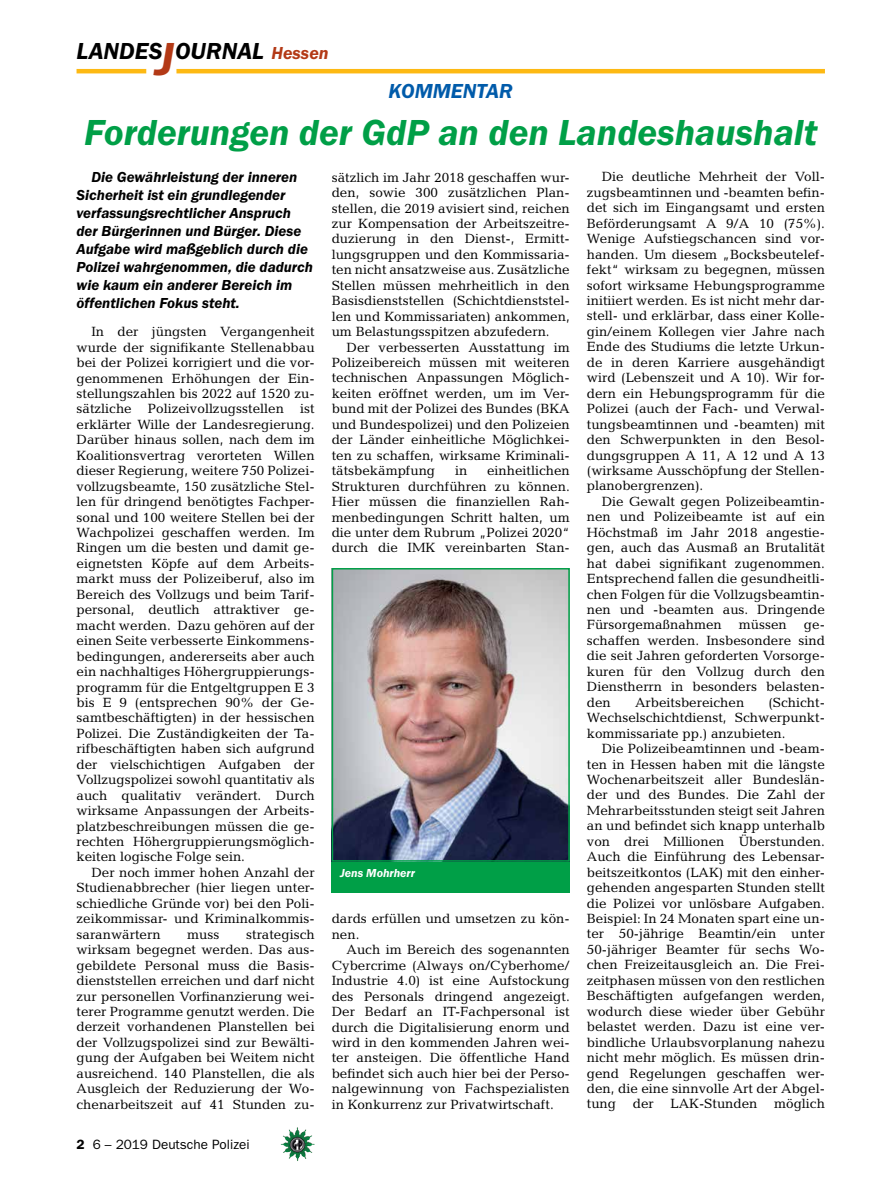
<style>
.page{position:relative;width:893px;height:1191px;background:#fff}
.page>*{position:absolute;margin:0;border:0;box-sizing:border-box;transform-origin:0 0}
.t1{font:italic 600 37.5px "Franklin Gothic Itc T";color:#009f47}
.t2{font:italic 600 24px "Franklin Gothic Itc T";color:#000}
.t3{font:italic 600 21px "Franklin Gothic Itc T";color:#005baa}
.t4{font:italic 600 15px/18px "Franklin Gothic Itc T";color:#000}
.t5{font:13.5px/15.5px "Candida";color:#000;text-align:justify}
.t6{font:13.5px "Franklin Gothic";color:#000}
.t7{font:italic 600 12px "Franklin Gothic Itc T";color:#fff}
.s1{font-size:48px;color:#b33916}
.s2{font-size:18px;color:#b33916}
.s3{font-weight:600}
</style>
<div class="page">
<hr style="left:77px;top:69px;width:69px;height:4px;background:#fdb913">
<hr style="left:176px;top:69px;width:649px;height:4px;background:#fdb913">
<img style="left:281px;top:1128px;width:16px;height:24px">
<img style="left:335px;top:571px;width:232px;height:287px">
<div style="left:332px;top:568px;width:238px;height:293px;border:2px solid #009f47"></div>
<div style="left:332px;top:861px;width:238px;height:31px;background:#009f47"></div>
<h2 class="t2" style="left:77px;top:37px;width:254px">LANDES<span class="s1">J</span>OURNAL <span class="s2">Hessen</span></h2>
<h3 class="t3" style="left:389px;top:79px;width:113px">kommentar</h3>
<h1 class="t1" style="left:84px;top:110px;width:735px">Forderungen der GdP an den Landeshaushalt</h1>
<p class="t5" style="left:332px;top:169px;width:240px">sätzlich im Jahr 2018 geschaffen wur&shy;den, sowie 300 zusätzlichen Plan&shy;stellen, die 2019 avisiert sind, reichen zur Kompensation der Arbeitszeitre&shy;duzierung in den Dienst-, Ermitt&shy;lungsgruppen und den Kommissaria&shy;ten nicht ansatzweise aus. Zusätzliche Stellen müssen mehrheitlich in den Basisdienststellen (Schichtdienststel&shy;len und Kommissariaten) ankommen, um Belastungsspitzen abzufedern.</p>
<p class="t5" style="left:332px;top:339px;width:240px;text-indent:15px">Der verbesserten Ausstattung im Polizeibereich müssen mit weiteren technischen Anpassungen Möglich&shy;keiten eröffnet werden, um im Ver&shy;bund mit der Polizei des Bundes (BKA und Bundespolizei) und den Polizeien der Länder einheitliche Möglichkei&shy;ten zu schaffen, wirksame Kriminali&shy;tätsbekämpfung</p>
<p class="t4" style="left:77px;top:168px;width:238px;text-indent:15px">Die Gewährleistung der inneren<br>Sicherheit ist ein grundlegender verfassungsrechtlicher Anspruch der Bürgerinnen und Bürger. Diese<br>Aufgabe wird maßgeblich durch die<br>Polizei wahrgenommen, die dadurch wie kaum ein anderer Bereich im öffentlichen Fokus steht.</p>
<p class="t5" style="left:77px;top:324px;width:240px;text-indent:15px">In der jüngsten Vergangenheit wurde der signifikante Stellenabbau bei der Polizei korrigiert und die vor&shy;genommenen Erhöhungen der Ein&shy;stellungszahlen bis 2022 auf 1520 zu&shy;sätzliche Polizeivollzugsstellen ist erklärter Wille der Landesregierung.<br>Darüber hinaus sollen, nach dem im Koalitionsvertrag verorteten Willen dieser Regierung, weitere 750 Polizei&shy;vollzugsbeamte, 150 zusätzliche Stel&shy;len für dringend benötigtes Fachper&shy;sonal und 100 weitere Stellen bei der Wachpolizei geschaffen werden. Im Ringen um die besten und damit ge&shy;eignetsten Köpfe auf dem Arbeits&shy;markt muss der Polizeiberuf, also im Bereich des Vollzugs und beim Tarif&shy;personal, deutlich attraktiver ge&shy;macht werden. Dazu gehören auf der einen Seite verbesserte Einkommens&shy;bedingungen, andererseits aber auch ein nachhaltiges Höhergruppierungs&shy;programm für die Entgeltgruppen E 3 bis E 9 (entsprechen 90% der Ge&shy;samtbeschäftigten) in der hessischen Polizei. Die Zuständigkeiten der Ta&shy;rifbeschäftigten haben sich aufgrund der vielschichtigen Aufgaben der Vollzugspolizei sowohl quantitativ als auch qualitativ verändert. Durch wirksame Anpassungen der Arbeits&shy;platzbeschreibungen müssen die ge&shy;rechten Höhergruppierungsmöglich&shy;keiten logische Folge sein.</p>
<p class="t5" style="left:77px;top:864px;width:240px;text-indent:15px">Der noch immer hohen Anzahl der Studienabbrecher (hier liegen unter&shy;schiedliche Gründe vor) bei den Poli&shy;zeikommissar- und Kriminalkommis&shy;saranwärtern</p>
<p class="t5" style="left:587px;top:169px;width:240px;text-indent:15px">Die deutliche Mehrheit der Voll&shy;zugsbeamtinnen und -beamten befin&shy;det sich im Eingangsamt und ersten Beförderungsamt A 9/A 10 (75%).<br>Wenige Aufstiegschancen sind vor&shy;handen. Um diesem „Bocksbeutelef&shy;fekt“ wirksam zu begegnen, müssen sofort wirksame Hebungsprogramme initiiert werden. Es ist nicht mehr dar&shy;stell- und erklärbar, dass einer Kolle&shy;gin/einem Kollegen vier Jahre nach Ende des Studiums die letzte Urkun&shy;de in deren Karriere ausgehändigt wird (Lebenszeit und A 10). Wir for&shy;dern ein Hebungsprogramm für die Polizei (auch der Fach- und Verwal&shy;tungsbeamtinnen und -beamten) mit den Schwerpunkten in den Besol&shy;dungsgruppen A 11, A 12 und A 13 (wirksame Ausschöpfung der Stellen&shy;planobergrenzen).</p>
<p class="t5" style="left:587px;top:493px;width:240px;text-indent:15px">Die Gewalt gegen Polizeibeamtin&shy;nen und Polizeibeamte ist auf ein Höchstmaß im Jahr 2018 angestie&shy;gen, auch das Ausmaß an Brutalität hat dabei signifikant zugenommen.<br>Entsprechend fallen die gesundheitli&shy;chen Folgen für die Vollzugsbeamtin&shy;nen und -beamten aus. Dringende Fürsorgemaßnahmen</p>
<p class="t5" style="left:332px;top:463px;width:240px;text-indent:155px">einheitlichen Strukturen durchführen zu können.<br>Hier müssen die finanziellen Rah&shy;menbedingungen Schritt halten, um die unter dem Rubrum „Polizei 2020“ durch die IMK vereinbarten Stan-</p>
<p class="t5" style="left:455px;top:463px;width:14px">in</p>
<p class="t5" style="left:739px;top:617px;width:49px">müssen</p>
<p class="t5" style="left:587px;top:617px;width:240px;text-indent:217px">ge&shy;schaffen werden. Insbesondere sind die seit Jahren geforderten Vorsorge&shy;kuren für den Vollzug durch den Dienstherrn in besonders belasten&shy;den</p>
<p class="t5" style="left:587px;top:694px;width:240px;text-indent:182px">(Schicht-Wechselschichtdienst, Schwerpunkt&shy;kommissariate pp.) anzubieten.</p>
<p class="t5" style="left:587px;top:741px;width:240px;text-indent:15px">Die Polizeibeamtinnen und -beam&shy;ten in Hessen haben mit die längste Wochenarbeitszeit aller Bundeslän&shy;der und des Bundes. Die Zahl der Mehrarbeitsstunden steigt seit Jahren an und befindet sich knapp unterhalb von drei Millionen Überstunden.<br>Auch die Einführung des Lebensar&shy;beitszeitkontos (LAK) mit den einher&shy;gehenden angesparten Stunden stellt die Polizei vor unlösbare Aufgaben.<br>Beispiel: In 24 Monaten spart eine un&shy;ter 50-jährige Beamtin/ein unter 50-jähriger Beamter für sechs Wo&shy;chen Freizeitausgleich an. Die Frei&shy;zeitphasen müssen von den restlichen Beschäftigten aufgefangen werden, wodurch diese wieder über Gebühr belastet werden. Dazu ist eine ver&shy;bindliche Urlaubsvorplanung nahezu nicht mehr möglich. Es müssen drin&shy;gend Regelungen geschaffen wer&shy;den, die eine sinnvolle Art der Abgel&shy;tung der LAK-Stunden möglich</p>
<p class="t5" style="left:635px;top:694px;width:111px">Arbeitsbereichen</p>
<p class="t7" style="left:340px;top:866px;width:76px">Jens Mohrherr</p>
<p class="t5" style="left:332px;top:911px;width:240px">dards erfüllen und umsetzen zu kön&shy;nen.</p>
<p class="t5" style="left:332px;top:942px;width:240px;text-indent:15px">Auch im Bereich des sogenannten Cybercrime (Always on/Cyberhome/ Industrie 4.0) ist eine Aufstockung des Personals dringend angezeigt.<br>Der Bedarf an IT-Fachpersonal ist durch die Digitalisierung enorm und wird in den kommenden Jahren wei&shy;ter ansteigen. Die öffentliche Hand befindet sich auch hier bei der Perso&shy;nalgewinnung von Fachspezialisten in Konkurrenz zur Privatwirtschaft.</p>
<p class="t5" style="left:77px;top:926px;width:240px;text-indent:170px">strategisch wirksam begegnet werden. Das aus&shy;gebildete Personal muss die Basis&shy;dienststellen erreichen und darf nicht zur personellen Vorfinanzierung wei&shy;terer Programme genutzt werden. Die derzeit vorhandenen Planstellen bei der Vollzugspolizei sind zur Bewälti&shy;gung der Aufgaben bei Weitem nicht ausreichend. 140 Planstellen, die als Ausgleich der Reduzierung der Wo&shy;chenarbeitszeit auf 41 Stunden zu-</p>
<p class="t5" style="left:187px;top:926px;width:34px">muss</p>
<p class="t6" style="left:77px;top:1136px;width:175px"><span class="s3">2</span> 6 – 2019 Deutsche Polizei</p>
</div>
